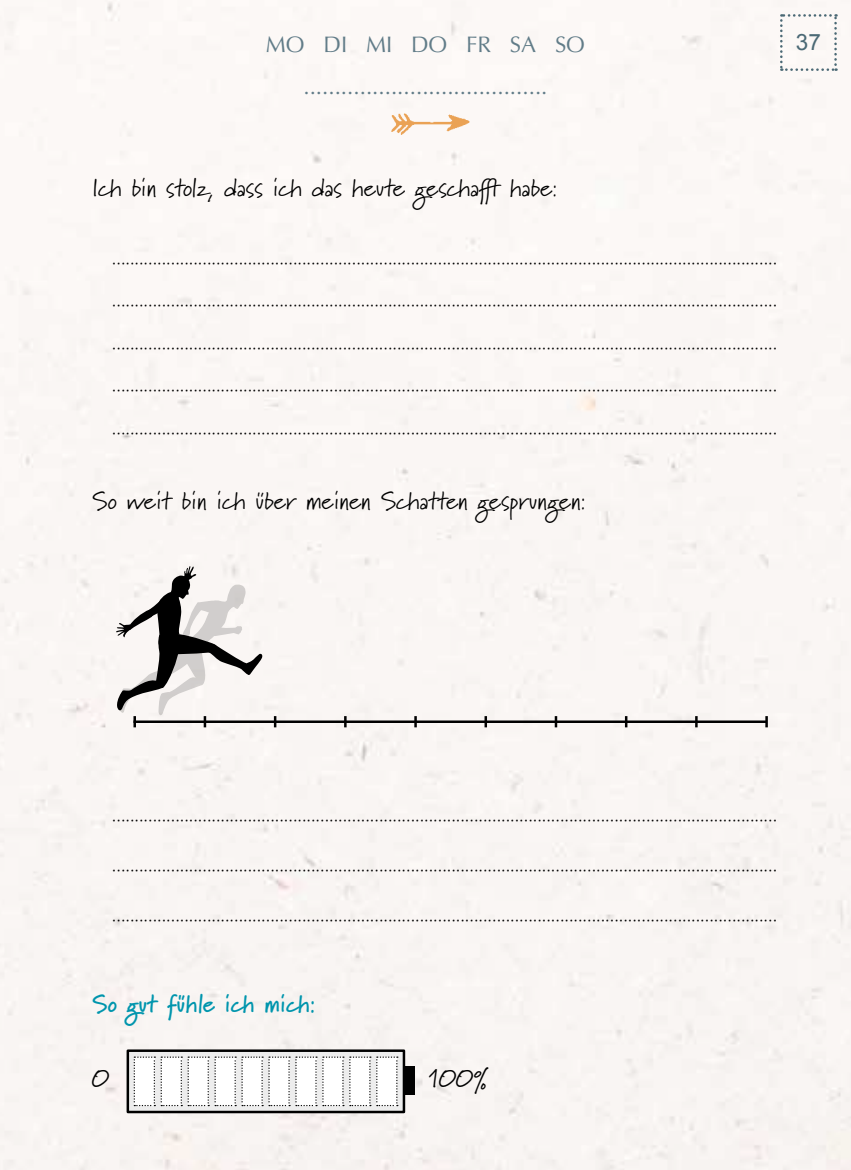
<style>
.page{position:relative;width:851px;height:1170px;background:#fff}
.page>*{position:absolute;margin:0;border:0;box-sizing:border-box;transform-origin:0 0}
.t1{font:27.5px "Marydale";color:#000}
.t2{font:25px "Marydale";color:#000}
.t3{font:700 25px "Marydale";color:#0095ad}
.t4{font:22.5px/42.5px "Marydale";color:#000;text-align:justify}
.t5{font:22.5px/42.5px "Optima LT Std";color:#617c88;text-align:center}
.t6{font:22.5px "Arial";color:#4b6975}
</style>
<div class="page">
<div style="left:0;top:0;width:850px;height:1169px;background:#faf6f4"></div>
<svg style="left:780px;top:14px;width:56px;height:57px"></svg>
<hr style="left:133px;top:720px;width:633px;height:3px;background:#000">
<svg style="left:116px;top:564px;width:147px;height:163px"></svg>
<svg style="left:274px;top:716px;width:2px;height:11px"></svg>
<svg style="left:344px;top:716px;width:2px;height:11px"></svg>
<svg style="left:414px;top:716px;width:3px;height:11px"></svg>
<svg style="left:484px;top:716px;width:3px;height:11px"></svg>
<svg style="left:554px;top:716px;width:3px;height:11px"></svg>
<svg style="left:624px;top:716px;width:3px;height:11px"></svg>
<svg style="left:695px;top:716px;width:2px;height:11px"></svg>
<svg style="left:765px;top:716px;width:2px;height:11px"></svg>
<div style="left:128px;top:1050px;width:276px;height:61px;background:#ededed"></div>
<div style="left:126px;top:1049px;width:279px;height:64px;border:2px solid #000"></div>
<svg style="left:134px;top:1056px;width:21px;height:50px"></svg>
<svg style="left:161px;top:1056px;width:237px;height:50px"></svg>
<div style="left:405px;top:1066px;width:9px;height:28px;background:#000"></div>
<img style="left:380px;top:108px;width:107px;height:30px">
<p class="t5" style="left:266px;top:23px;width:320px">MO DI MI DO FR SA SO .......................................</p>
<p class="t6" style="left:795px;top:27px;width:27px">37</p>
<p class="t2" style="left:92px;top:173px;width:467px">Ich bin stolz, dass ich das heute geschafft habe:</p>
<p class="t4" style="left:112px;top:234px;width:666px">................................................................................................................................................... ................................................................................................................................................... ................................................................................................................................................... ................................................................................................................................................... ...................................................................................................................................................</p>
<p class="t2" style="left:92px;top:485px;width:495px">So weit bin ich über meinen Schatten gesprungen:</p>
<p class="t4" style="left:112px;top:792px;width:666px">...................................................................................................................................................</p>
<p class="t4" style="left:112px;top:842px;width:666px">...................................................................................................................................................</p>
<p class="t4" style="left:112px;top:892px;width:666px">...................................................................................................................................................</p>
<p class="t3" style="left:92px;top:988px;width:225px">So gut fühle ich mich:</p>
<p class="t1" style="left:92px;top:1060px;width:19px">0</p>
<p class="t1" style="left:428px;top:1060px;width:61px">100%</p>
</div>
